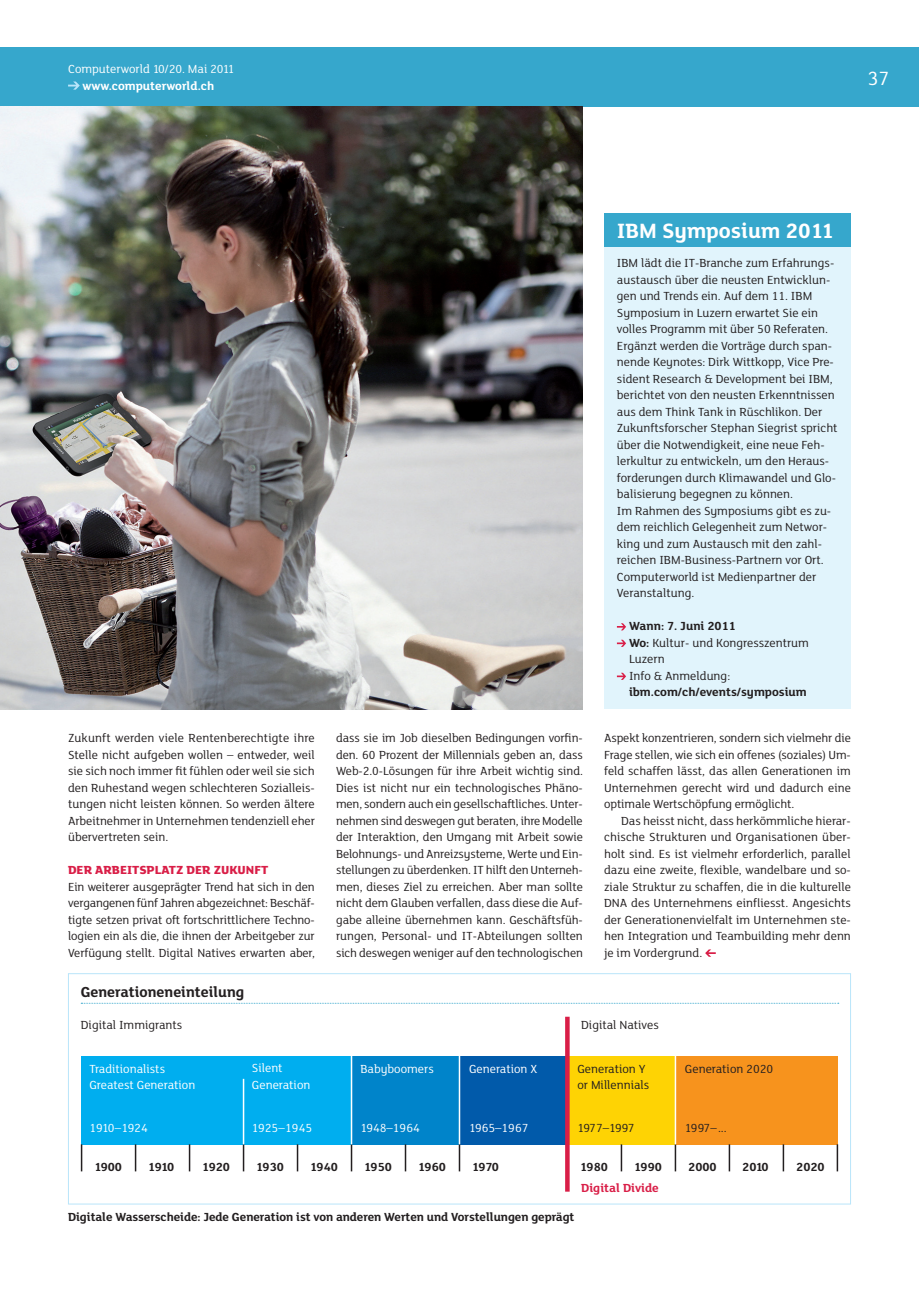
<style>
.page{position:relative;width:919px;height:1289px;background:#fff}
.page>*{position:absolute;margin:0;border:0;box-sizing:border-box;transform-origin:0 0}
.t1{font:700 22.5px "FS Lola";color:#fff}
.t2{font:20.85px "FS Lola";color:#fff}
.t3{font:700 15.75px "FS Lola";color:#231f20}
.t4{font:12.75px/16.5px "FS Lola";color:#231f20;text-align:justify}
.t5{font:700 12.75px "FS Lola";letter-spacing:-.005em;color:#231f20}
.t6{font:12.75px/16.5px "FS Lola";color:#fff}
.t7{font:800 12.75px "FS Lola";color:#d91e47}
.t8{font:700 12.75px "FS Lola";color:#fff}
.t9{font:700 12.75px "FS Lola";color:#d91e47}
.t10{font:12.75px "FS Lola";letter-spacing:-.03em;color:#fff}
.t11{font:12.75px "FS Lola";letter-spacing:-.06em;color:#231f20}
.s1{font-weight:700}
</style>
<div class="page">
<div style="left:0;top:47px;width:13px;height:59px;background:#36a7cc"></div>
<div style="left:13px;top:47px;width:905px;height:59px;background:#36a7cc"></div>
<svg style="left:68px;top:81px;width:12px;height:9px"></svg>
<div style="left:604px;top:230px;width:246px;height:479px;background:#e1f4fc"></div>
<svg style="left:617px;top:623px;width:9px;height:7px"></svg>
<svg style="left:617px;top:639px;width:9px;height:8px"></svg>
<svg style="left:617px;top:672px;width:9px;height:8px"></svg>
<div style="left:604px;top:214px;width:246px;height:33px;background:#36a7cc"></div>
<img style="left:0;top:106px;width:583px;height:603px">
<div style="left:68px;top:973px;width:782px;height:231px;background:#fff;border:1px solid #b9e5fa"></div>
<svg style="left:81px;top:1002px;width:757px;height:1px"></svg>
<div style="left:81px;top:1055px;width:271px;height:89px;background:#00aeef"></div>
<div style="left:351px;top:1055px;width:109px;height:89px;background:#0084ca"></div>
<div style="left:459px;top:1055px;width:109px;height:89px;background:#015aaa"></div>
<div style="left:568px;top:1055px;width:107px;height:89px;background:#fed304"></div>
<div style="left:675px;top:1055px;width:163px;height:89px;background:#f7931d"></div>
<svg style="left:81px;top:1144px;width:1px;height:27px"></svg>
<svg style="left:135px;top:1144px;width:1px;height:27px"></svg>
<svg style="left:189px;top:1144px;width:1px;height:27px"></svg>
<svg style="left:243px;top:1144px;width:1px;height:27px"></svg>
<hr style="left:243px;top:1078px;width:1px;height:66px;background:#fff">
<svg style="left:297px;top:1144px;width:1px;height:27px"></svg>
<svg style="left:351px;top:1144px;width:1px;height:27px"></svg>
<hr style="left:351px;top:1055px;width:1px;height:89px;background:#fff">
<svg style="left:405px;top:1144px;width:1px;height:27px"></svg>
<hr style="left:458px;top:1144px;width:2px;height:27px;background:#231f20">
<hr style="left:458px;top:1055px;width:2px;height:89px;background:#fff">
<hr style="left:620px;top:1144px;width:2px;height:27px;background:#231f20">
<hr style="left:674px;top:1144px;width:2px;height:27px;background:#231f20">
<hr style="left:674px;top:1055px;width:2px;height:89px;background:#fff">
<hr style="left:728px;top:1144px;width:2px;height:27px;background:#231f20">
<hr style="left:782px;top:1144px;width:2px;height:27px;background:#231f20">
<hr style="left:836px;top:1144px;width:2px;height:27px;background:#231f20">
<svg style="left:565px;top:1016px;width:4px;height:175px"></svg>
<svg style="left:705px;top:949px;width:10px;height:7px"></svg>
<p class="t6" style="left:68px;top:60px;width:168px">Computerworld 10/20. Mai 2011</p>
<p class="t8" style="left:83px;top:77px;width:133px">www.computerworld.ch</p>
<h2 class="t2" style="left:867px;top:65px;width:23px">37</h2>
<h1 class="t1" style="left:617px;top:216px;width:218px">IBM Symposium 2011</h1>
<p class="t4" style="left:68px;top:729px;width:248px">Zukunft werden viele Rentenberechtigte ihre Stelle nicht aufgeben wollen – entweder, weil sie sich noch immer fit fühlen oder weil sie sich den Ruhestand wegen schlechteren Sozialleis&shy;tungen nicht leisten können. So werden ältere Arbeitnehmer in Unternehmen tendenziell eher übervertreten sein.</p>
<p class="t7" style="left:68px;top:861px;width:202px">DER ARBEITSPLATZ DER ZUKUNFT</p>
<p class="t4" style="left:68px;top:877px;width:248px">Ein weiterer ausgeprägter Trend hat sich in den vergangenen fünf Jahren abgezeichnet: Beschäf&shy;tigte setzen privat oft fortschrittlichere Techno&shy;logien ein als die, die ihnen der Arbeitgeber zur Verfügung stellt. Digital Natives erwarten aber,</p>
<p class="t3" style="left:81px;top:980px;width:165px">Generationeneinteilung</p>
<p class="t4" style="left:336px;top:729px;width:248px">dass sie im Job dieselben Bedingungen vorfin&shy;den. 60 Prozent der Millennials geben an, dass Web-2.0-Lösungen für ihre Arbeit wichtig sind.<br>Dies ist nicht nur ein technologisches Phäno&shy;men, sondern auch ein gesellschaftliches. Unter&shy;nehmen sind deswegen gut beraten, ihre Modelle der Interaktion, den Umgang mit Arbeit sowie Belohnungs- und Anreizsysteme, Werte und Ein&shy;stellungen zu überdenken. IT hilft den Unterneh&shy;men, dieses Ziel zu erreichen. Aber man sollte nicht dem Glauben verfallen, dass diese die Auf&shy;gabe alleine übernehmen kann. Geschäftsfüh&shy;rungen, Personal- und IT-Abteilungen sollten sich deswegen weniger auf den technologischen</p>
<p class="t4" style="left:617px;top:254px;width:222px;text-align:left">IBM lädt die IT-Branche zum Erfahrungs&shy;austausch über die neusten Entwicklun&shy;gen und Trends ein. Auf dem 11. IBM Symposium in Luzern erwartet Sie ein volles Programm mit über 50 Referaten.<br>Ergänzt werden die Vorträge durch span&shy;nende Keynotes: Dirk Wittkopp, Vice Pre&shy;sident Research &amp; Development bei IBM, berichtet von den neusten Erkenntnissen aus dem Think Tank in Rüschlikon. Der Zukunftsforscher Stephan Siegrist spricht über die Notwendigkeit, eine neue Feh&shy;lerkultur zu entwickeln, um den Heraus&shy;forderungen durch Klimawandel und Glo&shy;balisierung begegnen zu können.<br>Im Rahmen des Symposiums gibt es zu&shy;dem reichlich Gelegenheit zum Networ&shy;king und zum Austausch mit den zahl&shy;reichen IBM-Business-Partnern vor Ort.<br>Computerworld ist Medienpartner der Veranstaltung.</p>
<p class="t4" style="left:629px;top:617px;width:181px;text-align:left"><span class="s1">Wann: 7. Juni 2011<br>Wo:</span> Kultur- und Kongresszentrum<br>Luzern<br>Info &amp; Anmeldung:</p>
<p class="t5" style="left:629px;top:683px;width:179px">ibm.com/ch/events/symposium</p>
<p class="t4" style="left:604px;top:729px;width:248px">Aspekt konzentrieren, sondern sich vielmehr die Frage stellen, wie sich ein offenes (soziales) Um&shy;feld schaffen lässt, das allen Generationen im Unternehmen gerecht wird und dadurch eine optimale Wertschöpfung ermöglicht.</p>
<p class="t4" style="left:604px;top:811px;width:248px;text-indent:17px">Das heisst nicht, dass herkömmliche hierar&shy;chische Strukturen und Organisationen über&shy;holt sind. Es ist vielmehr erforderlich, parallel dazu eine zweite, flexible, wandelbare und so&shy;ziale Struktur zu schaffen, die in die kulturelle DNA des Unternehmens einfliesst. Angesichts der Generationenvielfalt im Unternehmen ste&shy;hen Integration und Teambuilding mehr denn je im Vordergrund.</p>
<p class="t4" style="left:81px;top:1015px;width:103px">Digital Immigrants</p>
<p class="t4" style="left:581px;top:1015px;width:79px">Digital Natives</p>
<p class="t6" style="left:89px;top:1059px;width:107px">Traditionalists<br>Greatest Generation</p>
<p class="t6" style="left:252px;top:1059px;width:60px">Silent<br>Generation</p>
<p class="t6" style="left:360px;top:1059px;width:75px">Babyboomers</p>
<p class="t6" style="left:469px;top:1059px;width:70px">Generation X</p>
<p class="t4" style="left:577px;top:1059px;width:73px">Generation Y or Millennials</p>
<p class="t4" style="left:685px;top:1059px;width:90px">Generation 2020</p>
<p class="t10" style="left:89px;top:1118px;width:60px">1910–1924</p>
<p class="t6" style="left:252px;top:1118px;width:62px">1925–1945</p>
<p class="t6" style="left:360px;top:1118px;width:61px">1948–1964</p>
<p class="t6" style="left:469px;top:1118px;width:61px">1965–1967</p>
<p class="t11" style="left:577px;top:1118px;width:59px">1977–1997</p>
<p class="t4" style="left:685px;top:1118px;width:43px">1997–...</p>
<p class="t5" style="left:94px;top:1158px;width:29px">1900</p>
<p class="t5" style="left:148px;top:1158px;width:27px">1910</p>
<p class="t5" style="left:202px;top:1158px;width:29px">1920</p>
<p class="t5" style="left:256px;top:1158px;width:29px">1930</p>
<p class="t5" style="left:310px;top:1158px;width:29px">1940</p>
<p class="t5" style="left:364px;top:1158px;width:29px">1950</p>
<p class="t5" style="left:418px;top:1158px;width:29px">1960</p>
<p class="t5" style="left:472px;top:1158px;width:28px">1970</p>
<p class="t5" style="left:580px;top:1158px;width:29px">1980</p>
<p class="t5" style="left:634px;top:1158px;width:29px">1990</p>
<p class="t5" style="left:688px;top:1158px;width:30px">2000</p>
<p class="t5" style="left:742px;top:1158px;width:28px">2010</p>
<p class="t5" style="left:796px;top:1158px;width:30px">2020</p>
<p class="t9" style="left:581px;top:1178px;width:79px">Digital Divide</p>
<p class="t5" style="left:68px;top:1207px;width:508px">Digitale Wasserscheide: Jede Generation ist von anderen Werten und Vorstellungen geprägt</p>
</div>
